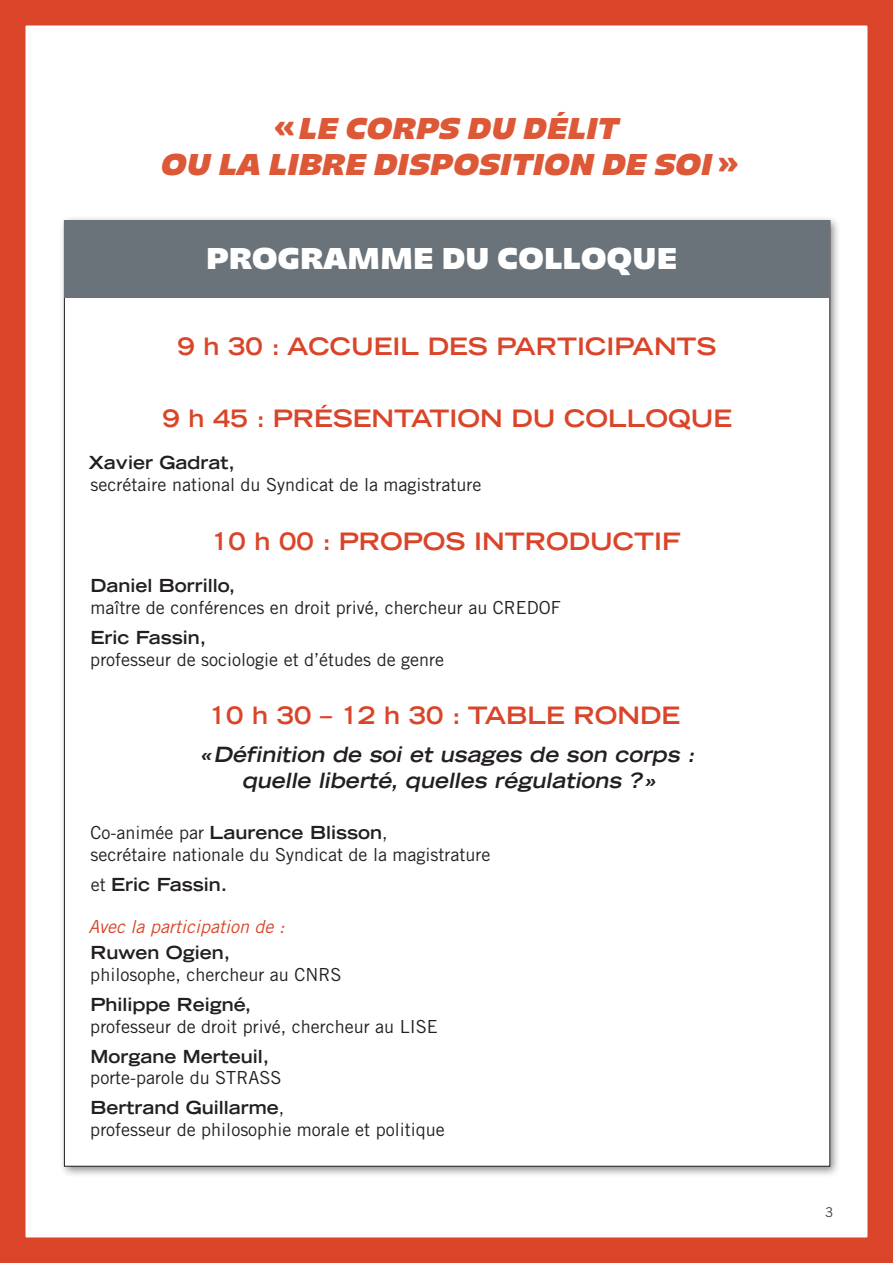
<style>
.page{position:relative;width:893px;height:1263px;background:#fff}
.page>*{position:absolute;margin:0;border:0;box-sizing:border-box;transform-origin:0 0}
.t1{font:italic 30px/36px "Majoris";letter-spacing:.01em;color:#dd5837;text-align:center}
.t2{font:30px "Majoris";letter-spacing:.01em;color:#fff}
.t3{font:700 expanded 24px "Trade Gothic LT Std";color:#da452a}
.t4{font:italic 700 expanded 21px/25.2px "Trade Gothic LT Std";letter-spacing:-.225em;color:#231f20;text-align:center}
.t5{font:18px/21.6px "Trade Gothic LT Std";color:#231f20}
.t6{font:700 expanded 18px "Trade Gothic LT Std";color:#231f20}
.t7{font:italic 18px "Trade Gothic LT Std";color:#da452a}
.t8{font:13.5px "Trade Gothic LT Std";color:#3e3e3f}
.s1{font-style:normal}
.s2{font-weight:700;font-stretch:expanded}
.s3{font-weight:400;font-stretch:normal}
</style>
<div class="page">
<div style="left:0;top:0;width:893px;height:1263px;border:26px solid #da452a"></div>
<div style="left:59px;top:215px;width:782px;height:962px;background:#231f20;opacity:.5"></div>
<div style="left:64px;top:220px;width:766px;height:946px;background:#fff"></div>
<div style="left:64px;top:221px;width:766px;height:77px;background:#697379"></div>
<h1 class="t1" style="left:162px;top:110px;width:579px"><span class="s1">«</span> LE CORPS DU DéLIT<br>OU LA LIBRE DISPOSITION DE SOI <span class="s1">»</span></h1>
<h1 class="t2" style="left:211px;top:239px;width:473px">PROGRAMME DU COLLOQUE</h1>
<h1 class="t2" style="left:206px;top:240px;width:473px">PROGRAMME DU COLLOQUE</h1>
<h2 class="t3" style="left:177px;top:331px;width:153px">9 h 30 : accue</h2>
<h2 class="t3" style="left:392px;top:331px;width:326px">il des partic ipants</h2>
<h2 class="t3" style="left:163px;top:402px;width:424px">9 h 45 : présentation du colloque</h2>
<p class="t6" style="left:89px;top:451px;width:147px">Xavier Gadrat,</p>
<p class="t5" style="left:91px;top:474px;width:392px">secrétaire national du Syndicat de la magistrature</p>
<h2 class="t3" style="left:211px;top:525px;width:471px">10 h 00 : propos introductif</h2>
<p class="t6" style="left:90px;top:574px;width:147px">Daniel Borrillo,</p>
<p class="t5" style="left:90px;top:597px;width:472px">maître de conférences en droit privé, chercheur au CREDOF</p>
<p class="t6" style="left:90px;top:626px;width:118px">Eric Fassin,</p>
<p class="t5" style="left:90px;top:648px;width:355px">professeur de sociologie et d’études de genre</p>
<h2 class="t3" style="left:209px;top:700px;width:317px">10 h 30 – 12 h 30 : table</h2>
<h2 class="t3" style="left:573px;top:700px;width:105px">ronde</h2>
<p class="t4" style="left:200px;top:742px;width:500px">« Définition de soi et usages de son corps : quelle liberté, quelles régulations ?»</p>
<p class="t5" style="left:91px;top:821px;width:402px">Co-animée par <span class="s2">Laurence Blisson</span>,<br>secrétaire nationale du Syndicat de la magistrature</p>
<p class="t6" style="left:91px;top:872px;width:138px"><span class="s3">et</span> Eric Fassin.</p>
<p class="t7" style="left:88px;top:916px;width:198px">Avec la participation de :</p>
<p class="t6" style="left:90px;top:941px;width:142px">Ruwen Ogien,</p>
<p class="t5" style="left:90px;top:963px;width:253px">philosophe, chercheur au CNRS</p>
<p class="t6" style="left:90px;top:993px;width:163px">Philippe Reigné,</p>
<p class="t5" style="left:90px;top:1015px;width:349px">professeur de droit privé, chercheur au LISE</p>
<p class="t6" style="left:90px;top:1044px;width:181px">Morgane Merteuil,</p>
<p class="t5" style="left:90px;top:1062px;width:196px;line-height:30.2px">porte-parole du STRASS<br><span class="s2">Bertrand Guillarme</span>,</p>
<p class="t5" style="left:90px;top:1118px;width:356px">professeur de philosophie morale et politique</p>
<p class="t8" style="left:825px;top:1204px;width:10px">3</p>
</div>
